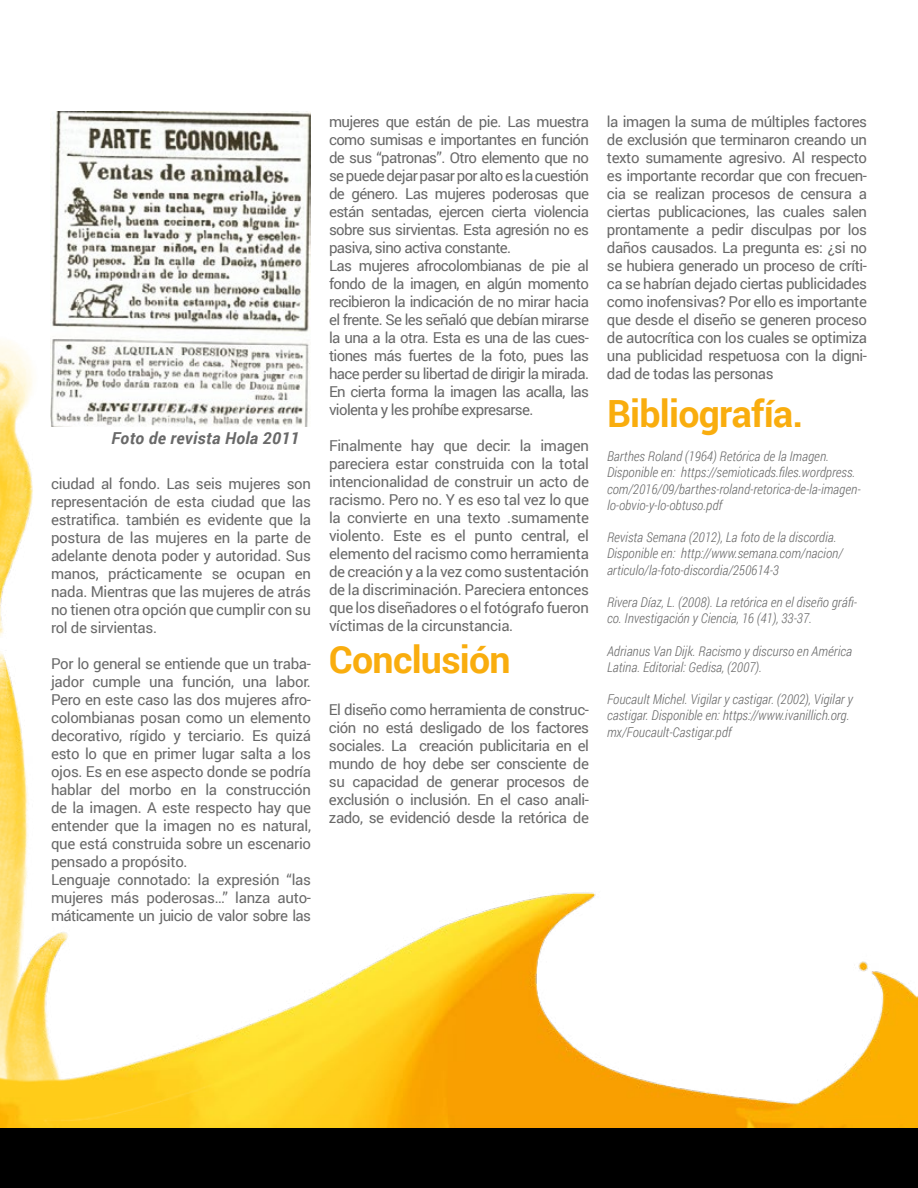
<style>
.page{position:relative;width:918px;height:1188px;background:#fff}
.page>*{position:absolute;margin:0;border:0;box-sizing:border-box;transform-origin:0 0}
.t1{font:700 37.5px "Roboto";letter-spacing:-.02em;color:#f9ad0e}
.t2{font:italic 700 16.5px "Roboto";letter-spacing:.02em;color:#696969}
.t3{font:15px/18px "Roboto";letter-spacing:-.03em;color:#696969;text-align:justify}
.t4{font:italic 300 13.5px/16.2px "Roboto Condensed";color:#696969}
</style>
<div class="page">
<div style="left:0;top:1128px;width:918px;height:60px;background:#000"></div>
<img style="left:0;top:111px;width:918px;height:1017px">
<p class="t2" style="left:111px;top:426px;width:190px">Foto de revista Hola 2011</p>
<p class="t3" style="left:51px;top:474px;width:262px">ciudad al fondo. Las seis mujeres son representación de esta ciudad que las estratifica. también es evidente que la postura de las mujeres en la parte de adelante denota poder y autoridad. Sus manos, prácticamente se ocupan en nada. Mientras que las mujeres de atrás no tienen otra opción que cumplir con su rol de sirvientas.</p>
<p class="t3" style="left:51px;top:654px;width:262px;text-align:left">Por lo general se entiende que un traba&shy;jador cumple una función, una labor.<br>Pero en este caso las dos mujeres afro&shy;colombianas posan como un elemento decorativo, rígido y terciario. Es quizá esto lo que en primer lugar salta a los ojos. Es en ese aspecto donde se podría hablar del morbo en la construcción de la imagen. A este respecto hay que entender que la imagen no es natural, que está construida sobre un escenario pensado a propósito.<br>Lenguaje connotado: la expresión “las mujeres más poderosas…” lanza auto&shy;máticamente un juicio de valor sobre las</p>
<p class="t3" style="left:329px;top:112px;width:262px;text-align:left">mujeres que están de pie. Las muestra como sumisas e importantes en función de sus “patronas”. Otro elemento que no se puede dejar pasar por alto es la cuestión de género. Las mujeres poderosas que están sentadas, ejercen cierta violencia sobre sus sirvientas. Esta agresión no es pasiva, sino activa constante.<br>Las mujeres afrocolombianas de pie al fondo de la imagen, en algún momento recibieron la indicación de no mirar hacia el frente. Se les señaló que debían mirarse la una a la otra. Esta es una de las cues&shy;tiones más fuertes de la foto, pues las hace perder su libertad de dirigir la mirada.<br>En cierta forma la imagen las acalla, las violenta y les prohíbe expresarse.</p>
<p class="t3" style="left:329px;top:436px;width:262px">Finalmente hay que decir: la imagen pareciera estar construida con la total intencionalidad de construir un acto de racismo. Pero no. Y es eso tal vez lo que la convierte en una texto .sumamente violento. Este es el punto central, el elemento del racismo como herramienta de creación y a la vez como sustentación de la discriminación. Pareciera entonces que los diseñadores o el fotógrafo fueron víctimas de la circunstancia.</p>
<h1 class="t1" style="left:329px;top:633px;width:183px">Conclusión</h1>
<p class="t3" style="left:329px;top:700px;width:262px">El diseño como herramienta de construc&shy;ción no está desligado de los factores sociales. La creación publicitaria en el mundo de hoy debe ser consciente de su capacidad de generar procesos de exclusión o inclusión. En el caso anali&shy;zado, se evidenció desde la retórica de</p>
<p class="t3" style="left:607px;top:112px;width:262px">la imagen la suma de múltiples factores de exclusión que terminaron creando un texto sumamente agresivo. Al respecto es importante recordar que con frecuen&shy;cia se realizan procesos de censura a ciertas publicaciones, las cuales salen prontamente a pedir disculpas por los daños causados. La pregunta es: ¿si no se hubiera generado un proceso de críti&shy;ca se habrían dejado ciertas publicidades como inofensivas? Por ello es importante que desde el diseño se generen proceso de autocrítica con los cuales se optimiza una publicidad respetuosa con la digni&shy;dad de todas las personas</p>
<h1 class="t1" style="left:607px;top:387px;width:198px">Bibliografía.</h1>
<p class="t4" style="left:607px;top:448px;width:255px">Barthes Roland (1964) Retórica de la Imagen.<br>Disponible en: https://semioticads.files.wordpress. com/2016/09/barthes-roland-retorica-de-la-imagen&shy;lo-obvio-y-lo-obtuso.pdf</p>
<p class="t4" style="left:607px;top:529px;width:237px">Revista Semana (2012), La foto de la discordia.<br>Disponible en: http://www.semana.com/nacion/ articulo/la-foto-discordia/250614-3</p>
<p class="t4" style="left:607px;top:594px;width:251px">Rivera Díaz, L. (2008). La retórica en el diseño gráfi&shy;co. Investigación y Ciencia, 16 (41), 33-37.</p>
<p class="t4" style="left:607px;top:642px;width:247px">Adrianus Van Dijk. Racismo y discurso en América<br>Latina. Editorial: Gedisa, (2007).</p>
<p class="t4" style="left:607px;top:691px;width:248px">Foucault Michel. Vigilar y castigar. (2002), Vigilar y castigar. Disponible en: https://www.ivanillich.org. mx/Foucault-Castigar.pdf</p>
</div>
